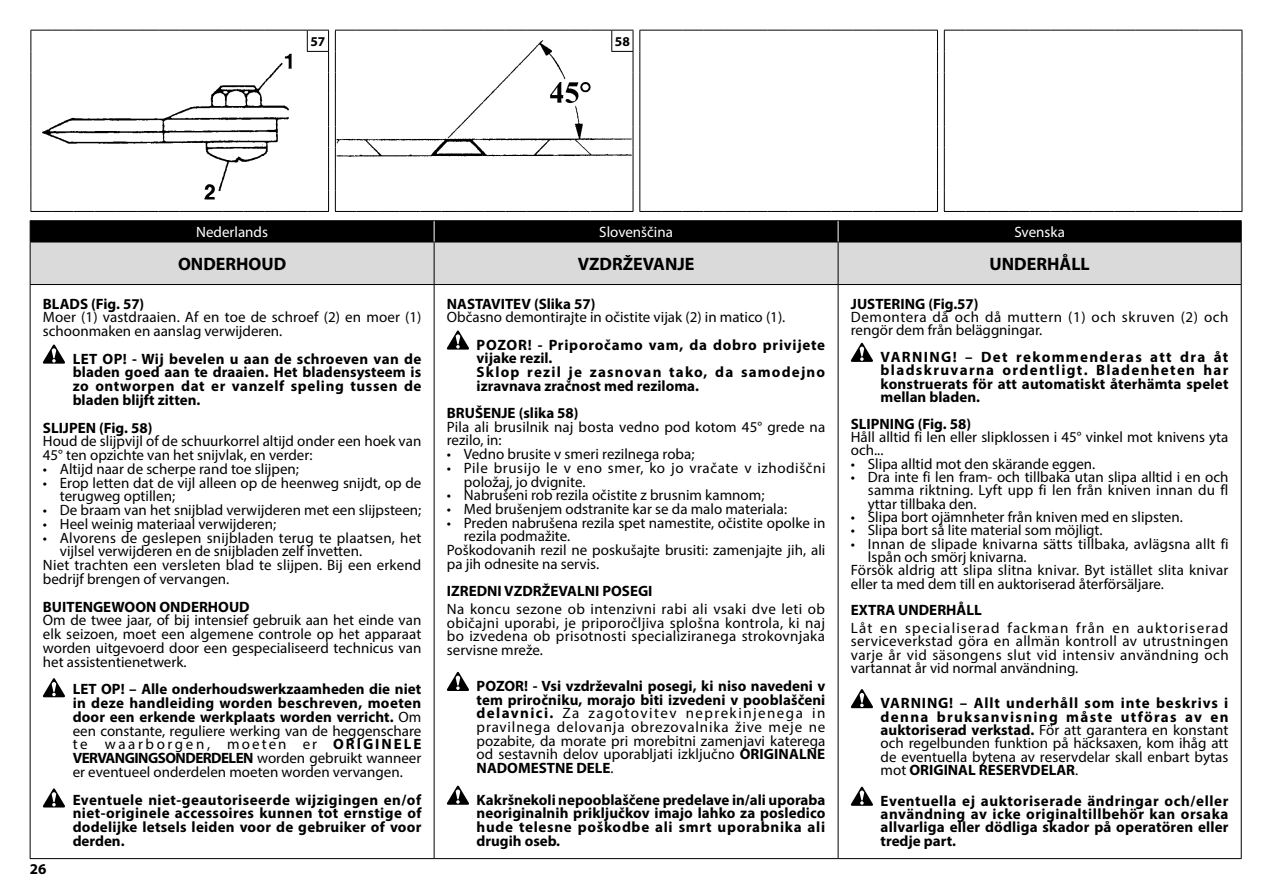
<style>
.page{position:relative;width:1263px;height:893px;background:#fff}
.page>*{position:absolute;margin:0;border:0;box-sizing:border-box;transform-origin:0 0}
.t1{font:700 18px "Myriad Pro";color:#000}
.t2{font:15px/13.4px "Myriad Pro";color:#000;text-align:justify}
.t3{font:700 15px/13.8px "Myriad Pro";letter-spacing:.005em;color:#000;text-align:justify}
.t4{font:700 15px/13.6px "Myriad Pro";letter-spacing:.05em;color:#000}
.t5{font:15px/13.4px "Myriad Pro";letter-spacing:.035em;color:#000}
.t6{font:15px/13.6px "Myriad Pro";letter-spacing:.04em;color:#000}
.t7{font:15px "Myriad Pro";color:#fff}
.t8{font:700 13.5px "Myriad Pro";color:#000}
.s1{font-weight:400}
.s2{font-weight:700}
</style>
<div class="page">
<svg style="left:31px;top:30px;width:907px;height:182px"></svg>
<svg style="left:944px;top:30px;width:298px;height:182px"></svg>
<div style="left:31px;top:243px;width:1210px;height:41px;background:#dadada"></div>
<hr style="left:30px;top:220px;width:404px;height:1px;background:#000">
<hr style="left:434px;top:220px;width:404px;height:1px;background:#000">
<hr style="left:838px;top:220px;width:403px;height:1px;background:#000">
<hr style="left:30px;top:242px;width:404px;height:1px;background:#000">
<hr style="left:30px;top:242px;width:1px;height:42px;background:#000">
<hr style="left:434px;top:242px;width:404px;height:1px;background:#000">
<hr style="left:434px;top:242px;width:1px;height:42px;background:#000">
<hr style="left:838px;top:242px;width:403px;height:1px;background:#000">
<hr style="left:838px;top:242px;width:1px;height:42px;background:#000">
<hr style="left:1241px;top:242px;width:1px;height:42px;background:#000">
<hr style="left:30px;top:284px;width:404px;height:1px;background:#000">
<hr style="left:30px;top:285px;width:1px;height:573px;background:#000">
<hr style="left:434px;top:284px;width:404px;height:1px;background:#000">
<hr style="left:434px;top:285px;width:1px;height:573px;background:#000">
<hr style="left:838px;top:284px;width:403px;height:1px;background:#000">
<hr style="left:838px;top:285px;width:1px;height:573px;background:#000">
<hr style="left:1241px;top:285px;width:1px;height:573px;background:#000">
<div style="left:30px;top:221px;width:1212px;height:21px;background:#000"></div>
<hr style="left:30px;top:858px;width:404px;height:1px;background:#000">
<hr style="left:434px;top:858px;width:404px;height:1px;background:#000">
<hr style="left:838px;top:858px;width:403px;height:1px;background:#000">
<svg style="left:43px;top:345px;width:22px;height:19px"></svg>
<svg style="left:43px;top:678px;width:22px;height:19px"></svg>
<svg style="left:43px;top:788px;width:22px;height:19px"></svg>
<svg style="left:447px;top:330px;width:22px;height:20px"></svg>
<svg style="left:447px;top:672px;width:22px;height:19px"></svg>
<svg style="left:447px;top:786px;width:22px;height:19px"></svg>
<svg style="left:851px;top:343px;width:22px;height:19px"></svg>
<svg style="left:851px;top:689px;width:22px;height:19px"></svg>
<svg style="left:851px;top:787px;width:22px;height:19px"></svg>
<p class="t8" style="left:310px;top:32px;width:16px">57</p>
<p class="t8" style="left:615px;top:32px;width:16px">58</p>
<p class="t7" style="left:196px;top:223px;width:73px">Nederlands</p>
<p class="t7" style="left:599px;top:223px;width:75px">Slovenščina</p>
<p class="t7" style="left:1014px;top:223px;width:52px">Svenska</p>
<p class="t1" style="left:178px;top:252px;width:110px">ONDERHOUD</p>
<p class="t1" style="left:578px;top:252px;width:118px">VZDRŽEVANJE</p>
<p class="t1" style="left:989px;top:252px;width:102px">UNDERHÅLL</p>
<p class="t3" style="left:43px;top:296px;width:103px">BLADS (Fig. 57)</p>
<p class="t2" style="left:43px;top:310px;width:380px;line-height:13.8px">Moer (1) vastdraaien. Af en toe de schroef (2) en moer (1) schoonmaken en aanslag verwijderen.</p>
<p class="t3" style="left:73px;top:351px;width:350px">LET OP! - Wij bevelen u aan de schroeven van de bladen goed aan te draaien. Het bladensysteem is zo ontworpen dat er vanzelf speling tussen de bladen blijft zitten.</p>
<p class="t3" style="left:43px;top:420px;width:111px">SLIJPEN (Fig. 58)</p>
<p class="t2" style="left:43px;top:434px;width:380px;line-height:13.8px">Houd de slijpvijl of de schuurkorrel altijd onder een hoek van<br>45° ten opzichte van het snijvlak, en verder:</p>
<p class="t2" style="left:43px;top:462px;width:258px">• Altijd naar de scherpe rand toe slijpen;</p>
<p class="t2" style="left:60px;top:475px;width:363px;line-height:13.8px;text-indent:-17px">• Erop letten dat de vijl alleen op de heenweg snijdt, op de terugweg optillen;</p>
<p class="t2" style="left:43px;top:503px;width:380px">• De braam van het snijblad verwijderen met een slijpsteen;</p>
<p class="t2" style="left:43px;top:517px;width:235px">• Heel weinig materiaal verwijderen;</p>
<p class="t2" style="left:43px;top:531px;width:380px">• Alvorens de geslepen snijbladen terug te plaatsen, het</p>
<p class="t2" style="left:60px;top:544px;width:304px">vijlsel verwijderen en de snijbladen zelf invetten.</p>
<p class="t2" style="left:43px;top:558px;width:380px">Niet trachten een versleten blad te slijpen. Bij een erkend</p>
<p class="t2" style="left:43px;top:572px;width:188px">bedrijf brengen of vervangen.</p>
<p class="t3" style="left:43px;top:599px;width:208px">BUITENGEWOON ONDERHOUD</p>
<p class="t2" style="left:43px;top:613px;width:380px;line-height:13.8px">Om de twee jaar, of bij intensief gebruik aan het einde van elk seizoen, moet een algemene controle op het apparaat worden uitgevoerd door een gespecialiseerd technicus van het assistentienetwerk.</p>
<p class="t3" style="left:73px;top:682px;width:350px">LET OP! – Alle onderhoudswerkzaamheden die niet in deze handleiding worden beschreven, moeten door een erkende werkplaats worden verricht. <span class="s1">Om een constante, reguliere werking van de heggenschare te waarborgen, moeten er</span> ORIGINELE VERVANGINGSONDERDELEN <span class="s1">worden gebruikt wanneer er eventueel onderdelen moeten worden vervangen.</span></p>
<p class="t3" style="left:73px;top:792px;width:350px">Eventuele niet-geautoriseerde wijzigingen en/of niet-originele accessoires kunnen tot ernstige of dodelijke letsels leiden voor de gebruiker of voor derden.</p>
<p class="t3" style="left:30px;top:862px;width:18px">26</p>
<p class="t3" style="left:447px;top:296px;width:150px">NASTAVITEV (Slika 57)</p>
<p class="t2" style="left:447px;top:310px;width:340px">Občasno demontirajte in očistite vijak (2) in matico (1).</p>
<p class="t4" style="left:477px;top:337px;width:350px">POZOR! - Priporočamo vam, da dobro privijete vijake rezil.<br>Sklop rezil je zasnovan tako, da samodejno izravnava zračnost med reziloma.</p>
<p class="t3" style="left:447px;top:406px;width:133px">BRUŠENJE (slika 58)</p>
<p class="t2" style="left:447px;top:420px;width:380px">Pila ali brusilnik naj bosta vedno pod kotom 45° grede na rezilo, in:</p>
<p class="t2" style="left:447px;top:447px;width:249px">• Vedno brusite v smeri rezilnega roba;</p>
<p class="t6" style="left:464px;top:461px;width:363px;text-indent:-17px">• Pile brusijo le v eno smer, ko jo vračate v izhodiščni položaj, jo dvignite.</p>
<p class="t2" style="left:447px;top:488px;width:319px">• Nabrušeni rob rezila očistite z brusnim kamnom;</p>
<p class="t2" style="left:447px;top:502px;width:342px">• Med brušenjem odstranite kar se da malo materiala:</p>
<p class="t2" style="left:447px;top:516px;width:380px">• Preden nabrušena rezila spet namestite, očistite opolke in</p>
<p class="t2" style="left:464px;top:529px;width:108px">rezila podmažite.</p>
<p class="t2" style="left:447px;top:543px;width:380px">Poškodovanih rezil ne poskušajte brusiti: zamenjajte jih, ali</p>
<p class="t2" style="left:447px;top:557px;width:154px">pa jih odnesite na servis.</p>
<p class="t3" style="left:447px;top:584px;width:207px">IZREDNI VZDRŽEVALNI POSEGI</p>
<p class="t2" style="left:447px;top:602px;width:380px">Na koncu sezone ob intenzivni rabi ali vsaki dve leti ob običajni uporabi, je priporočljiva splošna kontrola, ki naj bo izvedena ob prisotnosti specializiranega strokovnjaka servisne mreže.</p>
<p class="t2" style="left:477px;top:679px;width:350px"><span class="s2">POZOR! - Vsi vzdrževalni posegi, ki niso navedeni v tem priročniku, morajo biti izvedeni v pooblaščeni delavnici.</span> Za zagotovitev neprekinjenega in pravilnega delovanja obrezovalnika žive meje ne pozabite, da morate pri morebitni zamenjavi katerega od sestavnih delov uporabljati izključno <span class="s2">ORIGINALNE NADOMESTNE DELE</span>.</p>
<p class="t3" style="left:477px;top:792px;width:350px">Kakršnekoli nepooblaščene predelave in/ali uporaba neoriginalnih priključkov imajo lahko za posledico hude telesne poškodbe ali smrt uporabnika ali drugih oseb.</p>
<p class="t3" style="left:851px;top:296px;width:129px">JUSTERING (Fig.57)</p>
<p class="t5" style="left:851px;top:310px;width:379px">Demontera då och då muttern (1) och skruven (2) och rengör dem från beläggningar.</p>
<p class="t3" style="left:881px;top:350px;width:349px;line-height:13.4px">VARNING! – Det rekommenderas att dra åt bladskruvarna ordentligt. Bladenheten har konstruerats för att automatiskt återhämta spelet mellan bladen.</p>
<p class="t3" style="left:851px;top:416px;width:122px">SLIPNING (Fig. 58)</p>
<p class="t2" style="left:851px;top:430px;width:379px">Håll alltid fi len eller slipklossen i 45° vinkel mot knivens yta och...</p>
<p class="t2" style="left:851px;top:457px;width:246px">• Slipa alltid mot den skärande eggen.</p>
<p class="t2" style="left:868px;top:470px;width:362px;text-indent:-17px">• Dra inte fi len fram- och tillbaka utan slipa alltid i en och samma riktning. Lyft upp fi len från kniven innan du fl yttar tillbaka den.</p>
<p class="t2" style="left:851px;top:510px;width:333px">• Slipa bort ojämnheter från kniven med en slipsten.</p>
<p class="t2" style="left:851px;top:523px;width:253px">• Slipa bort så lite material som möjligt.</p>
<p class="t2" style="left:851px;top:537px;width:379px">• Innan de slipade knivarna sätts tillbaka, avlägsna allt fi</p>
<p class="t2" style="left:868px;top:550px;width:160px">lspån och smörj knivarna.</p>
<p class="t2" style="left:851px;top:563px;width:379px">Försök aldrig att slipa slitna knivar. Byt istället slita knivar</p>
<p class="t2" style="left:851px;top:577px;width:314px">eller ta med dem till en auktoriserad återförsäljare.</p>
<p class="t3" style="left:851px;top:603px;width:132px">EXTRA UNDERHÅLL</p>
<p class="t2" style="left:851px;top:621px;width:379px">Låt en specialiserad fackman från en auktoriserad serviceverkstad göra en allmän kontroll av utrustningen varje år vid säsongens slut vid intensiv användning och vartannat år vid normal användning.</p>
<p class="t2" style="left:881px;top:696px;width:349px"><span class="s2">VARNING! – Allt underhåll som inte beskrivs i denna bruksanvisning måste utföras av en auktoriserad verkstad.</span> För att garantera en konstant och regelbunden funktion på häcksaxen, kom ihåg att de eventuella bytena av reservdelar skall enbart bytas mot <span class="s2">ORIGINAL RESERVDELAR</span>.</p>
<p class="t3" style="left:881px;top:794px;width:349px;line-height:13.4px">Eventuella ej auktoriserade ändringar och/eller användning av icke originaltillbehör kan orsaka allvarliga eller dödliga skador på operatören eller tredje part.</p>
</div>
